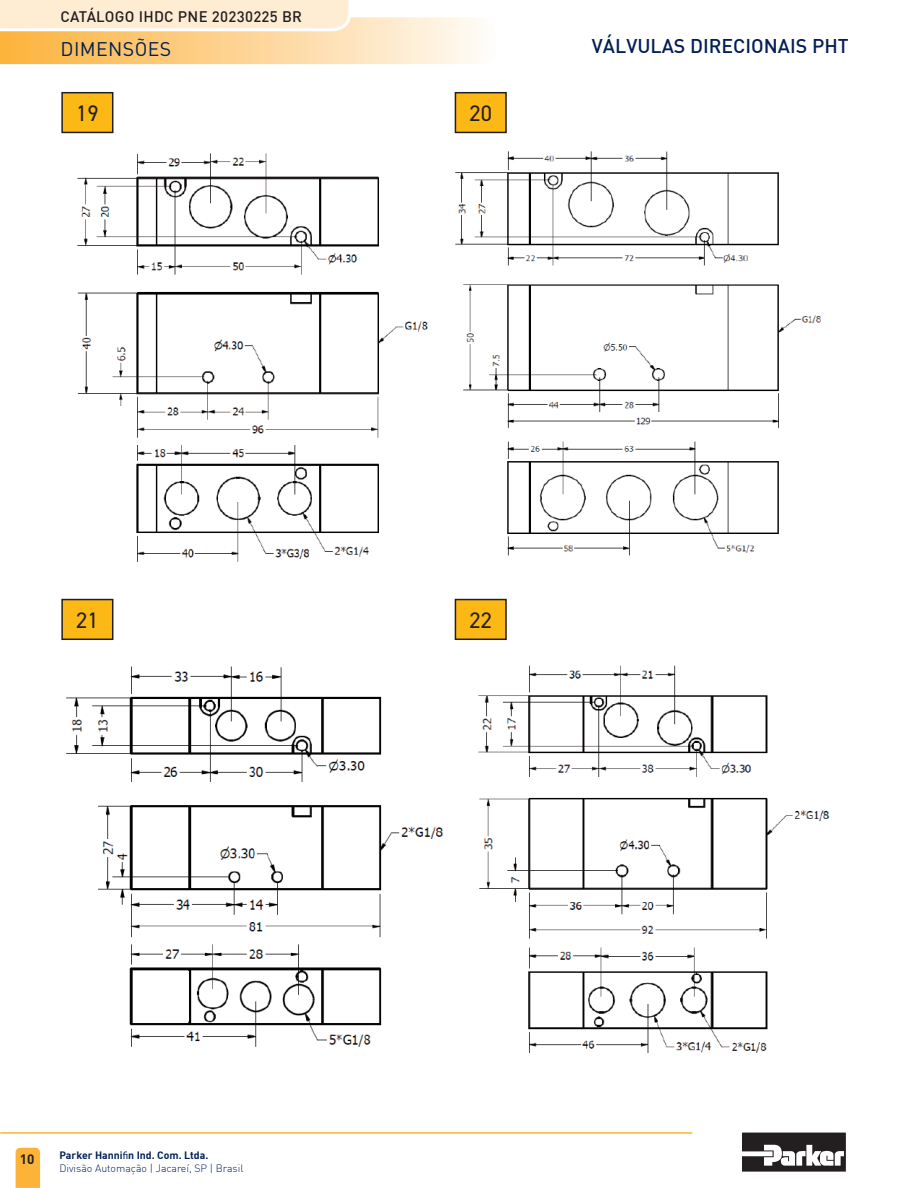
<style>
.page{position:relative;width:918px;height:1188px;background:#fff}
.page>*{position:absolute;margin:0;border:0;box-sizing:border-box;transform-origin:0 0}
.t1{font:22.5px "DIN2014";color:#231f20}
.t2{font:500 19.5px "DIN";color:#001f56}
.t3{font:19.5px "DINOT";letter-spacing:.02em;color:#001f56}
.t4{font:500 15px "DIN";letter-spacing:.02em;color:#231f20}
.t5{font:700 13.5px "DINOT";color:#231f20}
.t6{font:300 10.5px/12.6px "DIN";color:#001f56}
.s1{font-weight:700}
.s2{font-family:"Myriad Pro";font-weight:400}
</style>
<div class="page">
<svg style="left:16px;top:1148px;width:24px;height:40px"></svg>
<svg style="left:742px;top:1133px;width:104px;height:39px"></svg>
<hr style="left:0;top:1132px;width:692px;height:2px;background:#fcb337">
<div style="left:62px;top:93px;width:51px;height:39px;background:#fcb814"></div>
<div style="left:61px;top:92px;width:52px;height:41px;border:2px solid #231f20"></div>
<div style="left:62px;top:600px;width:51px;height:39px;background:#fcb814"></div>
<div style="left:61px;top:599px;width:52px;height:41px;border:2px solid #231f20"></div>
<div style="left:455px;top:93px;width:51px;height:39px;background:#fcb814"></div>
<div style="left:455px;top:92px;width:52px;height:41px;border:2px solid #231f20"></div>
<div style="left:455px;top:600px;width:51px;height:39px;background:#fcb814"></div>
<div style="left:455px;top:599px;width:52px;height:41px;border:2px solid #231f20"></div>
<img style="left:77px;top:153px;width:351px;height:409px">
<img style="left:455px;top:151px;width:366px;height:405px">
<img style="left:66px;top:666px;width:378px;height:381px">
<img style="left:478px;top:665px;width:352px;height:388px">
<svg style="left:0;top:0;width:479px;height:64px;background:#fde2b8"></svg>
<h3 class="t4" style="left:61px;top:7px;width:243px">CATÁLOGO IHDC PNE 20230225 BR</h3>
<h2 class="t3" style="left:61px;top:35px;width:112px">DIMENSÕES</h2>
<h1 class="t1" style="left:76px;top:99px;width:24px">19</h1>
<h1 class="t1" style="left:469px;top:99px;width:24px">20</h1>
<h2 class="t2" style="left:592px;top:34px;width:258px">VÁLVULAS DIRECIONAIS PHT</h2>
<h1 class="t1" style="left:76px;top:606px;width:24px">21</h1>
<h1 class="t1" style="left:469px;top:606px;width:24px">22</h1>
<p class="t5" style="left:20px;top:1150px;width:16px">10</p>
<p class="t6" style="left:59px;top:1149px;width:185px"><span class="s1">Parker Hanni</span><span class="s2">fi</span><span class="s1">n Ind. Com. Ltda.<br></span>Divisão Automação | Jacareí, SP | Brasil</p>
</div>
